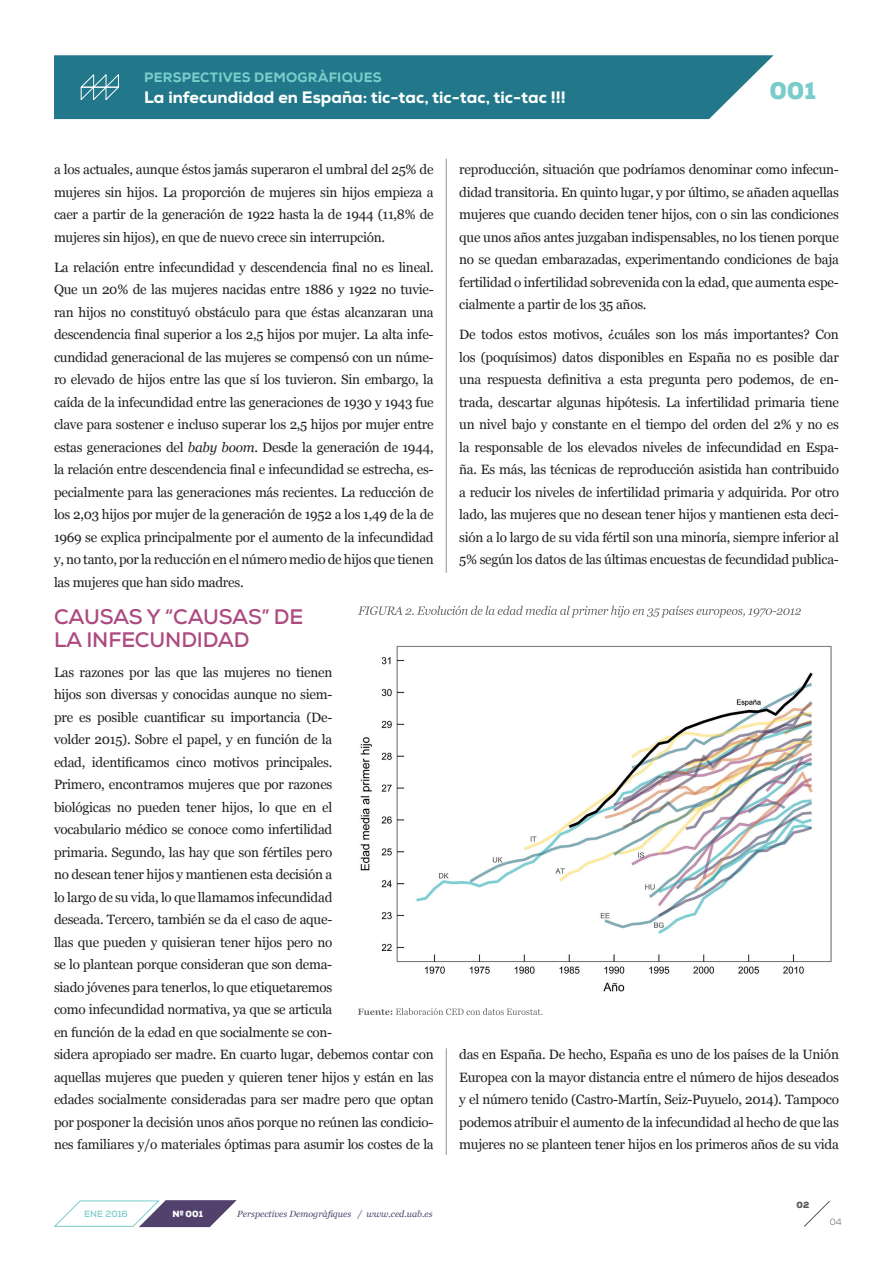
<style>
.page{position:relative;width:893px;height:1263px;background:#fff}
.page>*{position:absolute;margin:0;border:0;box-sizing:border-box;transform-origin:0 0}
.t1{font:900 24.15px "Nexa";color:#79ccc9}
.t2{font:700 21px/22.5px "Nexa";letter-spacing:-.005em;color:#ad4a80}
.t3{font:800 16.5px "Nexa";color:#fff}
.t4{font:13.5px/22.5px "Georgia";letter-spacing:-.02em;color:#231f20;text-align:justify}
.t5{font:800 13.5px "Nexa";letter-spacing:.015em;color:#79ccc9}
.t6{font:italic 9px "Georgia";color:#51416c}
.t7{font:700 9px "Nexa";color:#79ccc9}
.t8{font:900 9px "Nexa";color:#fff}
.t9{font:900 9px "Nexa";color:#57585a}
.t10{font:300 9px "Nexa";color:#57585a}
.s1{font-style:italic}
</style>
<div class="page">
<hr style="left:446px;top:159px;width:1px;height:414px;background:#231f20">
<hr style="left:446px;top:1048px;width:1px;height:107px;background:#231f20">
<svg style="left:358px;top:1008px;width:184px;height:7px"></svg>
<svg style="left:358px;top:606px;width:443px;height:11px"></svg>
<img style="left:360px;top:645px;width:472px;height:347px">
<div style="left:54px;top:55px;width:720px;height:64px;background:#22788a"></div>
<svg style="left:79px;top:73px;width:41px;height:28px"></svg>
<svg style="left:53px;top:1200px;width:184px;height:28px"></svg>
<svg style="left:804px;top:1201px;width:26px;height:26px"></svg>
<p class="t5" style="left:144px;top:69px;width:239px">PERSPECTIVES DEMOGRÀFIQUES</p>
<p class="t3" style="left:144px;top:87px;width:423px">La infecundidad en España: tic-tac, tic-tac, tic-tac !!!</p>
<h1 class="t1" style="left:769px;top:75px;width:48px">001</h1>
<p class="t4" style="left:54px;top:158px;width:381px">a los actuales, aunque éstos jamás superaron el umbral del 25% de mujeres sin hijos. La proporción de mujeres sin hijos empieza a caer a partir de la generación de 1922 hasta la de 1944 (11,8% de mujeres sin hijos), en que de nuevo crece sin interrupción.</p>
<p class="t4" style="left:54px;top:256px;width:381px">La relación entre infecundidad y descendencia final no es lineal.<br>Que un 20% de las mujeres nacidas entre 1886 y 1922 no tuvie&shy;ran hijos no constituyó obstáculo para que éstas alcanzaran una descendencia final superior a los 2,5 hijos por mujer. La alta infe&shy;cundidad generacional de las mujeres se compensó con un núme&shy;ro elevado de hijos entre las que sí los tuvieron. Sin embargo, la caída de la infecundidad entre las generaciones de 1930 y 1943 fue clave para sostener e incluso superar los 2,5 hijos por mujer entre estas generaciones del <span class="s1">baby boom</span>. Desde la generación de 1944, la relación entre descendencia final e infecundidad se estrecha, es&shy;pecialmente para las generaciones más recientes. La reducción de los 2,03 hijos por mujer de la generación de 1952 a los 1,49 de la de 1969 se explica principalmente por el aumento de la infecundidad y, no tanto, por la reducción en el número medio de hijos que tienen las mujeres que han sido madres.</p>
<h2 class="t2" style="left:54px;top:605px;width:251px">CAUSAS Y “CAUSAS” DE<br>LA INFECUNDIDAD</h2>
<p class="t4" style="left:54px;top:661px;width:381px;text-align:left">Las razones por las que las mujeres no tienen<br>hijos son diversas y conocidas aunque no siem-<br>pre es posible cuantificar su importancia (De-<br>volder 2015). Sobre el papel, y en función de la<br>edad, identificamos cinco motivos principales.<br>Primero, encontramos mujeres que por razones<br>biológicas no pueden tener hijos, lo que en el<br>vocabulario médico se conoce como infertilidad<br>primaria. Segundo, las hay que son fértiles pero<br>no desean tener hijos y mantienen esta decisión a<br>lo largo de su vida, lo que llamamos infecundidad<br>deseada. Tercero, también se da el caso de aque-<br>llas que pueden y quisieran tener hijos pero no<br>se lo plantean porque consideran que son dema-<br>siado jóvenes para tenerlos, lo que etiquetaremos<br>como infecundidad normativa, ya que se articula<br>en función de la edad en que socialmente se con-<br>sidera apropiado ser madre. En cuarto lugar, debemos contar con aquellas mujeres que pueden y quieren tener hijos y están en las edades socialmente consideradas para ser madre pero que optan por posponer la decisión unos años porque no reúnen las condicio&shy;nes familiares y/o materiales óptimas para asumir los costes de la</p>
<p class="t7" style="left:84px;top:1208px;width:45px">ENE 2016</p>
<p class="t8" style="left:173px;top:1208px;width:32px">Nº 001</p>
<p class="t6" style="left:237px;top:1208px;width:197px">Perspectives Demogràfiques / www.ced.uab.es</p>
<p class="t4" style="left:459px;top:158px;width:381px">reproducción, situación que podríamos denominar como infecun&shy;didad transitoria. En quinto lugar, y por último, se añaden aquellas mujeres que cuando deciden tener hijos, con o sin las condiciones que unos años antes juzgaban indispensables, no los tienen porque no se quedan embarazadas, experimentando condiciones de baja fertilidad o infertilidad sobrevenida con la edad, que aumenta espe&shy;cialmente a partir de los 35 años.</p>
<p class="t4" style="left:459px;top:324px;width:381px">De todos estos motivos, ¿cuáles son los más importantes? Con los (poquísimos) datos disponibles en España no es posible dar una respuesta definitiva a esta pregunta pero podemos, de en&shy;trada, descartar algunas hipótesis. La infertilidad primaria tiene un nivel bajo y constante en el tiempo del orden del 2% y no es la responsable de los elevados niveles de infecundidad en Espa&shy;ña. Es más, las técnicas de reproducción asistida han contribuido a reducir los niveles de infertilidad primaria y adquirida. Por otro lado, las mujeres que no desean tener hijos y mantienen esta deci&shy;sión a lo largo de su vida fértil son una minoría, siempre inferior al 5% según los datos de las últimas encuestas de fecundidad publica-</p>
<p class="t4" style="left:459px;top:1044px;width:381px">das en España. De hecho, España es uno de los países de la Unión Europea con la mayor distancia entre el número de hijos deseados y el número tenido (Castro-Martín, Seiz-Puyuelo, 2014). Tampoco podemos atribuir el aumento de la infecundidad al hecho de que las mujeres no se planteen tener hijos en los primeros años de su vida</p>
<p class="t9" style="left:797px;top:1198px;width:14px">02</p>
<p class="t10" style="left:830px;top:1216px;width:13px">04</p>
</div>
